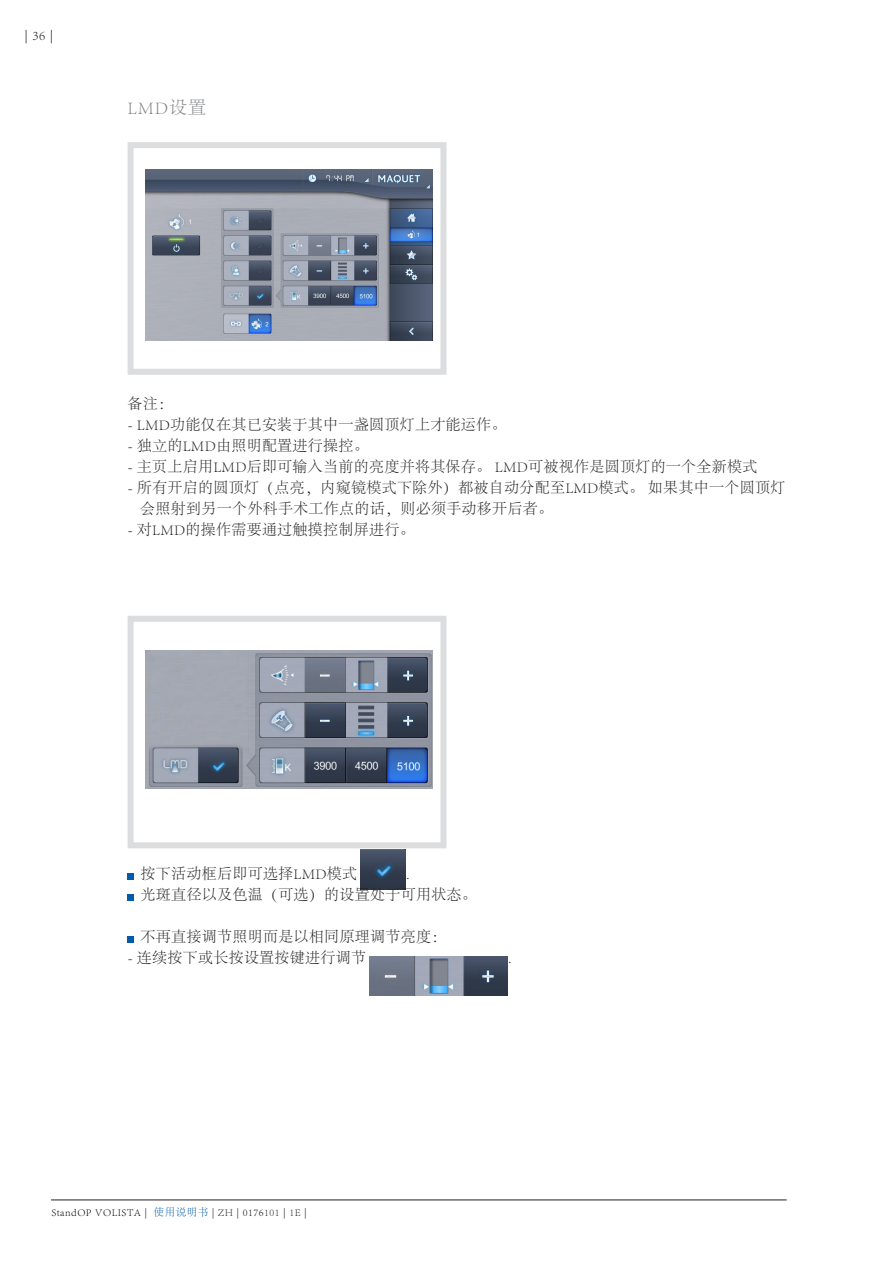
<style>
.page{position:relative;width:893px;height:1263px;background:#fff}
.page>*{position:absolute;margin:0;border:0;box-sizing:border-box;transform-origin:0 0}
.HEADLINE02_12_14pt_g{font:300 18px "Adobe Song Std";letter-spacing:.05em;color:#808285}
.COPY-roman_10_14pt{font:300 15px/21px "Adobe Song Std";letter-spacing:.02em;color:#231f20}
.t1{font:300 13.5px "Adobe Song Std";color:#231f20}
.t2{font:300 10.5px "Adobe Song Std";letter-spacing:.05em;color:#000}
.s1{color:#231f20}
.s2{color:#015aaa}
</style>
<div class="page">
<hr style="left:51px;top:1199px;width:736px;height:1px;background:#231f20">
<img style="left:146px;top:169px;width:286px;height:172px">
<div style="left:128px;top:142px;width:318px;height:233px;border:6px solid #dcdddf"></div>
<img style="left:146px;top:650px;width:286px;height:138px">
<div style="left:128px;top:616px;width:318px;height:232px;border:6px solid #dcdddf"></div>
<svg style="left:128px;top:873px;width:6px;height:6px"></svg>
<img style="left:361px;top:849px;width:45px;height:40px">
<svg style="left:128px;top:894px;width:6px;height:6px"></svg>
<svg style="left:128px;top:936px;width:6px;height:6px"></svg>
<img style="left:370px;top:956px;width:138px;height:39px">
<p class="t1" style="left:24px;top:28px;width:30px">| 36 |</p>
<p class="HEADLINE02_12_14pt_g" style="left:128px;top:98px;width:80px">LMD设置</p>
<p class="COPY-roman_10_14pt" style="left:128px;top:394px;width:47px">备注：</p>
<p class="COPY-roman_10_14pt" style="left:128px;top:415px;width:380px">- LMD功能仅在其已安装于其中一盏圆顶灯上才能运作。</p>
<p class="COPY-roman_10_14pt" style="left:128px;top:436px;width:243px">- 独立的LMD由照明配置进行操控。</p>
<p class="COPY-roman_10_14pt" style="left:128px;top:457px;width:631px">- 主页上启用LMD后即可输入当前的亮度并将其保存。 LMD可被视作是圆顶灯的一个全新模式</p>
<p class="COPY-roman_10_14pt" style="left:140px;top:478px;width:647px;text-indent:-13px">- 所有开启的圆顶灯（点亮，内窥镜模式下除外）都被自动分配至LMD模式。 如果其中一个圆顶灯会照射到另一个外科手术工作点的话，则必须手动移开后者。</p>
<p class="COPY-roman_10_14pt" style="left:128px;top:520px;width:289px">- 对LMD的操作需要通过触摸控制屏进行。</p>
<p class="COPY-roman_10_14pt" style="left:141px;top:864px;width:218px">按下活动框后即可选择LMD模式</p>
<p class="COPY-roman_10_14pt" style="left:406px;top:864px;width:5px">.</p>
<p class="COPY-roman_10_14pt" style="left:141px;top:885px;width:338px">光斑直径以及色温（可选）的设置处于可用状态。</p>
<p class="COPY-roman_10_14pt" style="left:141px;top:927px;width:307px">不再直接调节照明而是以相同原理调节亮度：</p>
<p class="COPY-roman_10_14pt" style="left:128px;top:948px;width:240px">- 连续按下或长按设置按键进行调节</p>
<p class="COPY-roman_10_14pt" style="left:508px;top:948px;width:5px">.</p>
<p class="t2" style="left:51px;top:1207px;width:257px">StandOP VOLISTA <span class="s1">|</span> <span class="s2">使用说明书</span> <span class="s1">| ZH |</span> 0176<span class="s1">101 | 1E |</span></p>
</div>
